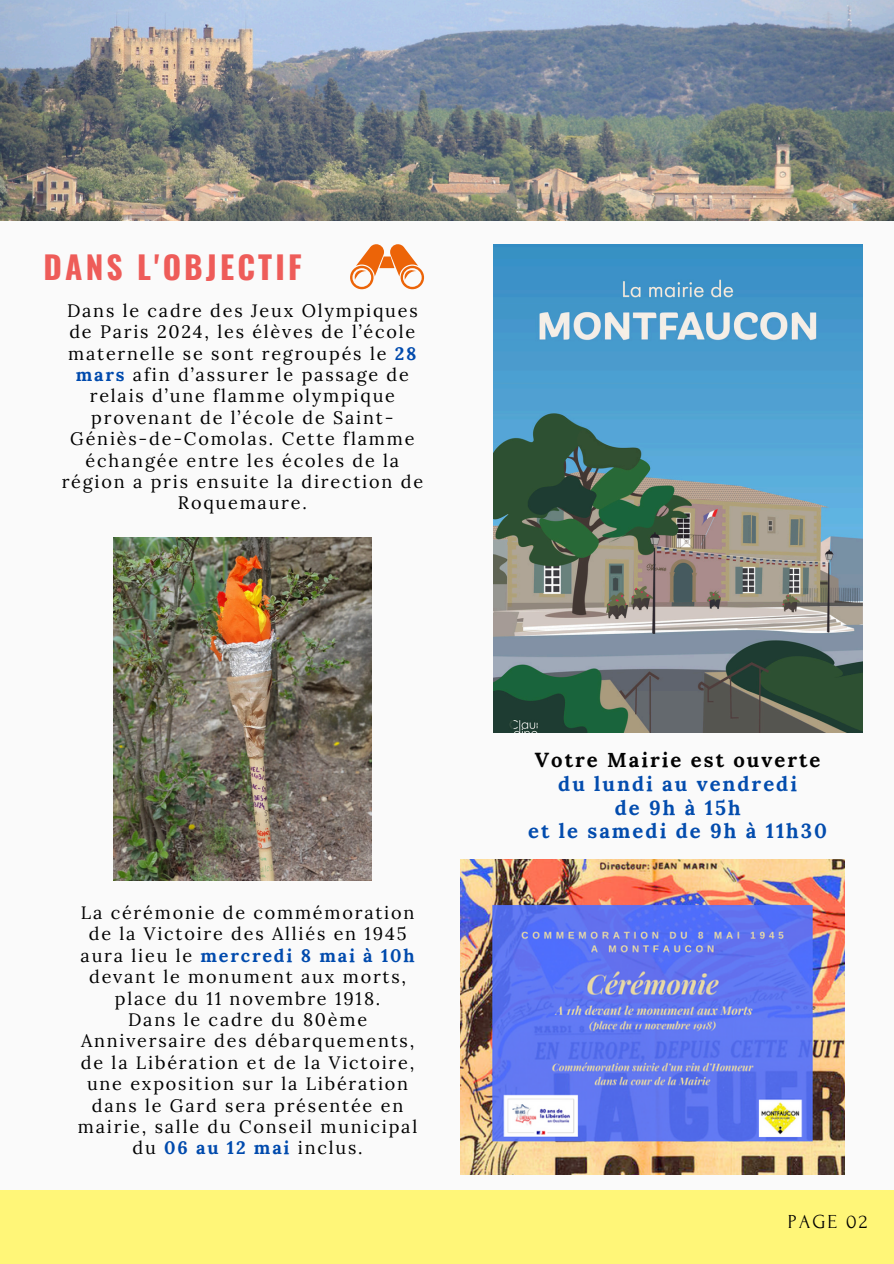
<style>
.page{position:relative;width:894px;height:1264px;background:#fff}
.page>*{position:absolute;margin:0;border:0;box-sizing:border-box;transform-origin:0 0}
.t1{font:700 31.5px "Oswald";letter-spacing:.1em;color:#ee5c59}
.t2{font:700 20.25px/23.5px "Lora";letter-spacing:.1em;color:#004aad;text-align:center}
.t3{font:700 20.25px "Lora";letter-spacing:.1em;color:#000}
.t4{font:19.8px "Forum";letter-spacing:.1em;color:#000}
.t5{font:18px/21.3px "Lora";letter-spacing:.1em;color:#000;text-align:center}
.s1{font-weight:700;color:#004aad}
</style>
<div class="page">
<div style="left:0;top:0;width:893px;height:1263px;background:#fafafa"></div>
<div style="left:0;top:1190px;width:893px;height:73px;background:#fff678"></div>
<img style="left:0;top:0;width:893px;height:220px">
<img style="left:493px;top:244px;width:369px;height:488px">
<svg style="left:350px;top:244px;width:74px;height:45px"></svg>
<img style="left:113px;top:537px;width:258px;height:343px">
<img style="left:460px;top:859px;width:384px;height:315px">
<p class="t1" style="left:44px;top:242px;width:259px">DANS L'OBJECTIF</p>
<p class="t5" style="left:62px;top:299px;width:363px">Dans le cadre des Jeux Olympiques de Paris 2024, les élèves de l’école maternelle se sont regroupés le <span class="s1">28 mars</span> afin d’assurer le passage de relais d’une flamme olympique provenant de l’école de Saint-<br>Géniès-de-Comolas. Cette flamme échangée entre les écoles de la région a pris ensuite la direction de<br>Roquemaure.</p>
<h3 class="t5" style="left:81px;top:901px;width:335px">La cérémonie de commémoration de la Victoire des Alliés en 1945 aura lieu le <span class="s1">mercredi 8 mai à 10h </span>devant le monument aux morts, place du 11 novembre 1918.</h3>
<p class="t5" style="left:78px;top:1008px;width:341px">Dans le cadre du 80ème<br>Anniversaire des débarquements, de la Libération et de la Victoire, une exposition sur la Libération dans le Gard sera présentée en mairie, salle du Conseil municipal du <span class="s1">06 au 12 mai</span> inclus.</p>
<p class="t3" style="left:534px;top:747px;width:287px">Votre Mairie est ouverte</p>
<p class="t2" style="left:528px;top:772px;width:300px">du lundi au vendredi<br>de 9h à 15h<br>et le samedi de 9h à 11h30</p>
<p class="t4" style="left:787px;top:1210px;width:81px">PAGE 02</p>
</div>
